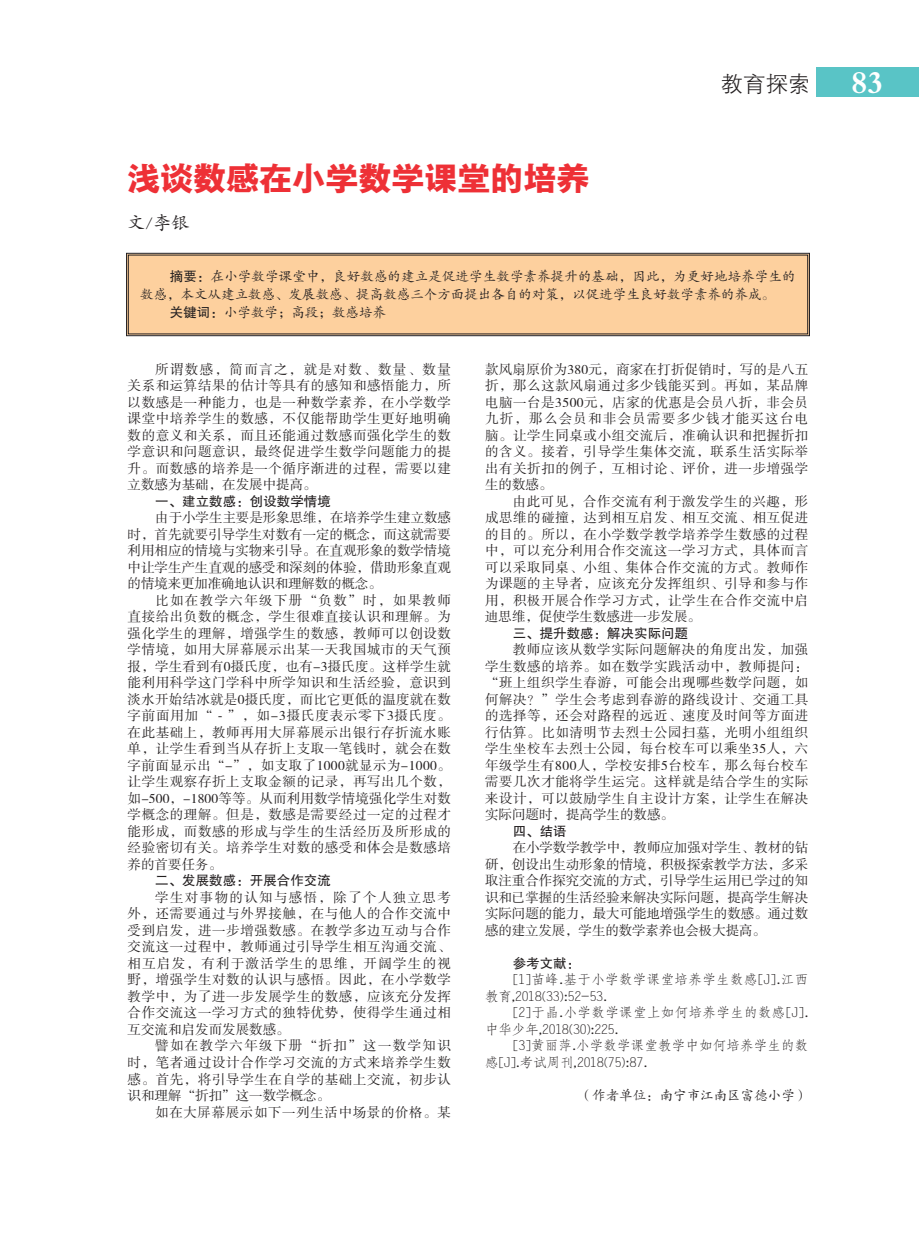
<style>
.page{position:relative;width:919px;height:1238px;background:#fff}
.page>*{position:absolute;margin:0;border:0;box-sizing:border-box;transform-origin:0 0}
.t1{font:33px "FZYDCHJW GB1 0";color:#ee3036}
.t2{font:22.5px "FZXH1 K GBK1 0";color:#231f20}
.t3{font:18px "FZKTK GBK1 0";color:#231f20}
.t4{font:13.5px/16.5px "FZSSK GBK1 0";letter-spacing:.045em;color:#231f20;text-align:justify}
.t5{font:13.5px "FZKTK GBK1 0";color:#231f20}
.t6{font:13.5px/16.5px "FZFSK GBK1 0";letter-spacing:.03em;color:#231f20}
.t7{font:13.5px "FZHTK GBK1 0";color:#231f20}
.t8{font:13.5px/16.5px "FZFSK GBK1 0";letter-spacing:.01em;color:#231f20}
.s1{font-family:"FZDBSK GBK1 0";font-size:33px;color:#fff}
.s2{font-family:"FZHTK GBK1 0"}
</style>
<div class="page">
<div style="left:816px;top:68px;width:102px;height:29px;background:#59c4c6"></div>
<svg style="left:126px;top:253px;width:683px;height:83px;background:#f2c798"></svg>
<h1 class="t1" style="left:127px;top:160px;width:463px">浅谈数感在小学数学课堂的培养</h1>
<h3 class="t3" style="left:127px;top:213px;width:64px">文/李银</h3>
<h2 class="t2" style="left:720px;top:71px;width:165px">教育探索 <span class="s1">83</span></h2>
<p class="t5" style="left:170px;top:269px;width:627px"><span class="s2">摘要：</span>在小学数学课堂中，良好数感的建立是促进学生数学素养提升的基础，因此，为更好地培养学生的</p>
<p class="t5" style="left:140px;top:287px;width:636px">数感，本文从建立数感、发展数感、提高数感三个方面提出各自的对策，以促进学生良好数学素养的养成。</p>
<p class="t5" style="left:170px;top:305px;width:218px"><span class="s2">关键词：</span>小学数学；高段；数感培养</p>
<p class="t4" style="left:128px;top:361px;width:325px;text-indent:28px">所谓数感，简而言之，就是对数、数量、数量关系和运算结果的估计等具有的感知和感悟能力，所以数感是一种能力，也是一种数学素养，在小学数学课堂中培养学生的数感，不仅能帮助学生更好地明确数的意义和关系，而且还能通过数感而强化学生的数学意识和问题意识，最终促进学生数学问题能力的提升。而数感的培养是一个循序渐进的过程，需要以建立数感为基础，在发展中提高。</p>
<p class="t7" style="left:155px;top:493px;width:177px">一、建立数感：创设数学情境</p>
<p class="t4" style="left:128px;top:510px;width:325px;text-indent:28px">由于小学生主要是形象思维，在培养学生建立数感时，首先就要引导学生对数有一定的概念，而这就需要利用相应的情境与实物来引导。在直观形象的数学情境中让学生产生直观的感受和深刻的体验，借助形象直观的情境来更加准确地认识和理解数的概念。</p>
<p class="t4" style="left:128px;top:592px;width:325px;text-indent:28px">比如在教学六年级下册“负数”时，如果教师直接给出负数的概念，学生很难直接认识和理解。为强化学生的理解，增强学生的数感，教师可以创设数学情境，如用大屏幕展示出某一天我国城市的天气预报，学生看到有0摄氏度，也有-3摄氏度。这样学生就能利用科学这门学科中所学知识和生活经验，意识到淡水开始结冰就是0摄氏度，而比它更低的温度就在数字前面用加“﹣”，如-3摄氏度表示零下3摄氏度。在此基础上，教师再用大屏幕展示出银行存折流水账单，让学生看到当从存折上支取一笔钱时，就会在数字前面显示出“-”，如支取了1000就显示为-1000。让学生观察存折上支取金额的记录，再写出几个数，如-500，-1800等等。从而利用数学情境强化学生对数学概念的理解。但是，数感是需要经过一定的过程才能形成，而数感的形成与学生的生活经历及所形成的经验密切有关。培养学生对数的感受和体会是数感培养的首要任务。</p>
<p class="t7" style="left:155px;top:873px;width:177px">二、发展数感：开展合作交流</p>
<p class="t4" style="left:128px;top:889px;width:325px;text-indent:28px">学生对事物的认知与感悟，除了个人独立思考外，还需要通过与外界接触，在与他人的合作交流中受到启发，进一步增强数感。在教学多边互动与合作交流这一过程中，教师通过引导学生相互沟通交流、相互启发，有利于激活学生的思维，开阔学生的视野，增强学生对数的认识与感悟。因此，在小学数学教学中，为了进一步发展学生的数感，应该充分发挥合作交流这一学习方式的独特优势，使得学生通过相互交流和启发而发展数感。</p>
<p class="t4" style="left:128px;top:1038px;width:325px;text-indent:28px">譬如在教学六年级下册“折扣”这一数学知识时，笔者通过设计合作学习交流的方式来培养学生数感。首先，将引导学生在自学的基础上交流，初步认识和理解“折扣”这一数学概念。</p>
<p class="t4" style="left:155px;top:1104px;width:297px">如在大屏幕展示如下一列生活中场景的价格。某</p>
<p class="t4" style="left:485px;top:361px;width:325px">款风扇原价为380元，商家在打折促销时，写的是八五折，那么这款风扇通过多少钱能买到。再如，某品牌电脑一台是3500元，店家的优惠是会员八折，非会员九折，那么会员和非会员需要多少钱才能买这台电脑。让学生同桌或小组交流后，准确认识和把握折扣的含义。接着，引导学生集体交流，联系生活实际举出有关折扣的例子，互相讨论、评价，进一步增强学生的数感。</p>
<p class="t4" style="left:485px;top:493px;width:325px;text-indent:28px">由此可见，合作交流有利于激发学生的兴趣，形成思维的碰撞，达到相互启发、相互交流、相互促进的目的。所以，在小学数学教学培养学生数感的过程中，可以充分利用合作交流这一学习方式，具体而言可以采取同桌、小组、集体合作交流的方式。教师作为课题的主导者，应该充分发挥组织、引导和参与作用，积极开展合作学习方式，让学生在合作交流中启迪思维，促使学生数感进一步发展。</p>
<p class="t7" style="left:512px;top:625px;width:177px">三、提升数感：解决实际问题</p>
<p class="t4" style="left:485px;top:642px;width:325px;text-indent:28px">教师应该从数学实际问题解决的角度出发，加强学生数感的培养。如在数学实践活动中，教师提问：“班上组织学生春游，可能会出现哪些数学问题，如何解决？”学生会考虑到春游的路线设计、交通工具的选择等，还会对路程的远近、速度及时间等方面进行估算。比如清明节去烈士公园扫墓，光明小组组织学生坐校车去烈士公园，每台校车可以乘坐35人，六年级学生有800人，学校安排5台校车，那么每台校车需要几次才能将学生运完。这样就是结合学生的实际来设计，可以鼓励学生自主设计方案，让学生在解决实际问题时，提高学生的数感。</p>
<p class="t7" style="left:512px;top:823px;width:55px">四、结语</p>
<p class="t4" style="left:485px;top:839px;width:325px;text-indent:28px">在小学数学教学中，教师应加强对学生、教材的钻研，创设出生动形象的情境，积极探索教学方法，多采取注重合作探究交流的方式，引导学生运用已学过的知识和已掌握的生活经验来解决实际问题，提高学生解决实际问题的能力，最大可能地增强学生的数感。通过数感的建立发展，学生的数学素养也会极大提高。</p>
<p class="t7" style="left:512px;top:955px;width:69px">参考文献：</p>
<p class="t6" style="left:485px;top:971px;width:325px;text-indent:28px">[1]苗峰.基于小学数学课堂培养学生数感[J].江西教育,2018(33):52-53.</p>
<p class="t6" style="left:485px;top:1004px;width:325px;text-indent:28px">[2]于晶.小学数学课堂上如何培养学生的数感[J].中华少年,2018(30):225.</p>
<p class="t8" style="left:485px;top:1037px;width:325px;text-indent:28px">[3]黄丽萍.小学数学课堂教学中如何培养学生的数感[J].考试周刊,2018(75):87.</p>
<p class="t5" style="left:578px;top:1088px;width:231px">（作者单位：南宁市江南区富德小学）</p>
</div>
